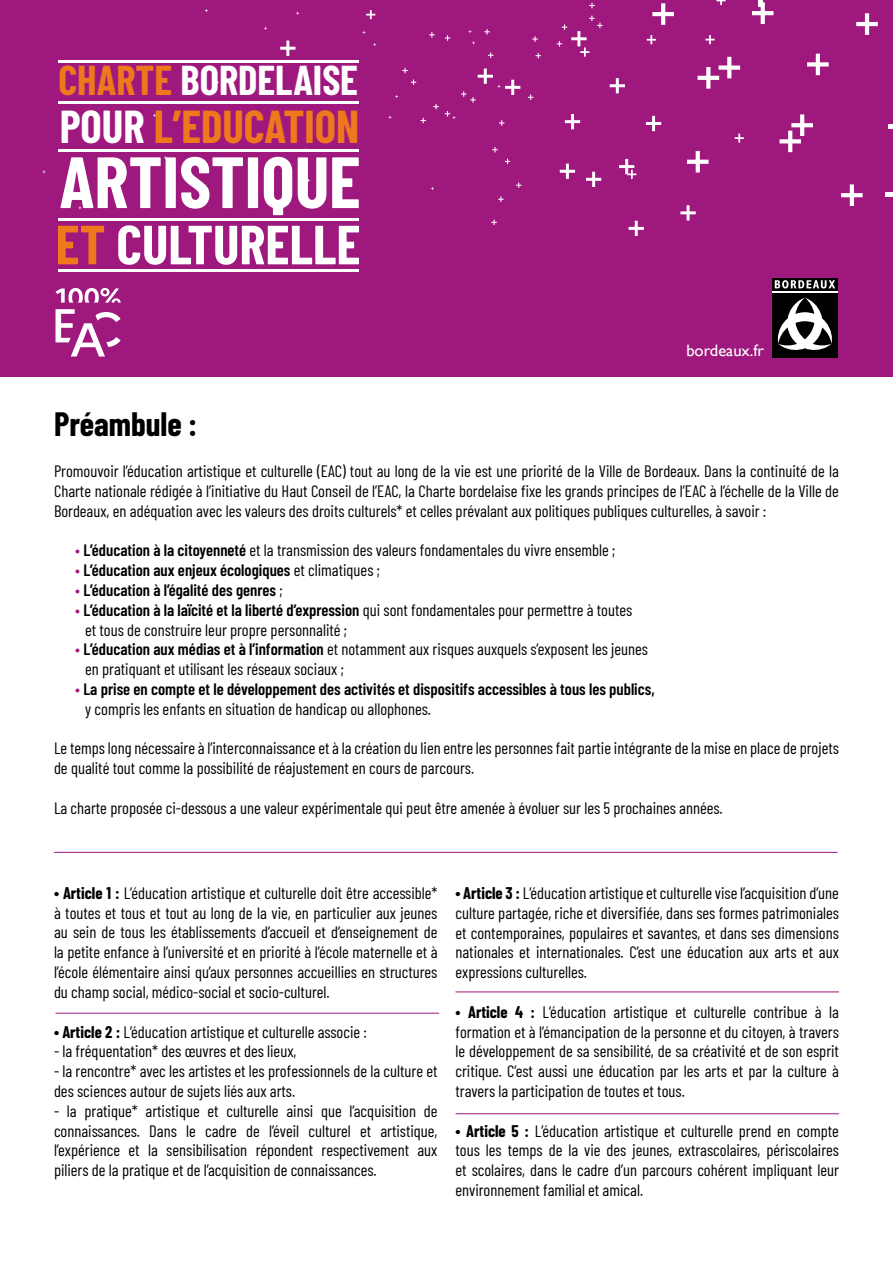
<style>
.page{position:relative;width:893px;height:1263px;background:#fff}
.page>*{position:absolute;margin:0;border:0;box-sizing:border-box;transform-origin:0 0}
.t1{font:700 72.45px "Barlow Condensed";color:#fff}
.t2{font:700 55.05px "Barlow Condensed";color:#fff}
.t3{font:700 45px "Barlow Condensed";color:#ee781b}
.t4{font:700 40.65px "Barlow Condensed";color:#fff}
.t5{font:700 33px "Barlow Condensed";color:#000}
.t6{font:16.5px/19.8px "Barlow Condensed";color:#000;text-align:justify}
.t7{font:600 16.5px/19.8px "Barlow Condensed";color:#000}
.t8{font:16.5px "Gill Sans";color:#fff}
.s1{color:#ee781b}
.s2{color:#fff}
.s3{color:#9f187e}
.s4{font-weight:600}
.s5{font-weight:400;color:#9f187e}
.s6{font-weight:400}
.s7{font-weight:700}
</style>
<div class="page">
<hr style="left:54px;top:852px;width:783px;height:1px;background:#9f187e">
<hr style="left:56px;top:1013px;width:383px;height:1px;background:#9f187e">
<hr style="left:455px;top:991px;width:384px;height:1px;background:#9f187e">
<hr style="left:455px;top:1113px;width:384px;height:1px;background:#9f187e">
<div style="left:0;top:0;width:893px;height:376px;background:#9f187e"></div>
<svg style="left:280px;top:41px;width:15px;height:15px"></svg>
<svg style="left:402px;top:68px;width:6px;height:5px"></svg>
<svg style="left:488px;top:52px;width:5px;height:6px"></svg>
<svg style="left:445px;top:35px;width:5px;height:6px"></svg>
<svg style="left:411px;top:79px;width:5px;height:6px"></svg>
<svg style="left:484px;top:29px;width:6px;height:6px"></svg>
<svg style="left:429px;top:32px;width:6px;height:6px"></svg>
<svg style="left:433px;top:104px;width:6px;height:5px"></svg>
<svg style="left:492px;top:147px;width:6px;height:5px"></svg>
<svg style="left:505px;top:159px;width:5px;height:5px"></svg>
<svg style="left:498px;top:196px;width:6px;height:6px"></svg>
<svg style="left:491px;top:220px;width:6px;height:5px"></svg>
<svg style="left:516px;top:182px;width:5px;height:6px"></svg>
<svg style="left:499px;top:120px;width:5px;height:6px"></svg>
<svg style="left:420px;top:118px;width:6px;height:5px"></svg>
<svg style="left:445px;top:111px;width:10px;height:8px"></svg>
<svg style="left:528px;top:95px;width:5px;height:5px"></svg>
<svg style="left:535px;top:53px;width:6px;height:5px"></svg>
<svg style="left:532px;top:36px;width:6px;height:6px"></svg>
<svg style="left:589px;top:3px;width:6px;height:5px"></svg>
<svg style="left:565px;top:114px;width:15px;height:15px"></svg>
<svg style="left:610px;top:78px;width:15px;height:15px"></svg>
<svg style="left:461px;top:69px;width:59px;height:34px"></svg>
<svg style="left:560px;top:164px;width:15px;height:15px"></svg>
<svg style="left:646px;top:116px;width:15px;height:15px"></svg>
<svg style="left:586px;top:172px;width:15px;height:15px"></svg>
<svg style="left:629px;top:221px;width:15px;height:15px"></svg>
<svg style="left:680px;top:205px;width:16px;height:16px"></svg>
<svg style="left:687px;top:151px;width:21px;height:22px"></svg>
<svg style="left:807px;top:54px;width:22px;height:21px"></svg>
<svg style="left:779px;top:114px;width:34px;height:38px"></svg>
<svg style="left:889px;top:124px;width:4px;height:4px"></svg>
<svg style="left:856px;top:13px;width:22px;height:22px"></svg>
<svg style="left:698px;top:57px;width:42px;height:32px"></svg>
<svg style="left:841px;top:184px;width:22px;height:22px"></svg>
<svg style="left:886px;top:192px;width:7px;height:4px"></svg>
<svg style="left:652px;top:3px;width:22px;height:22px"></svg>
<svg style="left:752px;top:0;width:21px;height:24px"></svg>
<svg style="left:557px;top:16px;width:46px;height:41px"></svg>
<svg style="left:647px;top:35px;width:9px;height:9px"></svg>
<svg style="left:705px;top:35px;width:10px;height:9px"></svg>
<svg style="left:716px;top:0;width:10px;height:5px"></svg>
<svg style="left:619px;top:159px;width:17px;height:20px"></svg>
<svg style="left:735px;top:134px;width:9px;height:9px"></svg>
<svg style="left:366px;top:10px;width:9px;height:9px"></svg>
<hr style="left:58px;top:102px;width:300px;height:2px;background:#fff">
<hr style="left:58px;top:219px;width:300px;height:2px;background:#fff">
<hr style="left:58px;top:269px;width:300px;height:3px;background:#fff">
<hr style="left:58px;top:60px;width:300px;height:2px;background:#fff">
<hr style="left:58px;top:149px;width:300px;height:3px;background:#fff">
<svg style="left:56px;top:309px;width:65px;height:47px"></svg>
<svg style="left:56px;top:288px;width:65px;height:15px"></svg>
<div style="left:772px;top:292px;width:65px;height:65px;background:#000"></div>
<svg style="left:772px;top:278px;width:65px;height:13px"></svg>
<svg style="left:778px;top:298px;width:54px;height:52px"></svg>
<svg style="left:775px;top:280px;width:60px;height:8px"></svg>
<hr style="left:772px;top:291px;width:65px;height:1px;background:#fff">
<h3 class="t4" style="left:58px;top:51px;width:301px"><span class="s1">CHARTE</span> BORDELAISE</h3>
<h3 class="t3" style="left:60px;top:95px;width:301px"><span class="s2">POUR</span> L’EDUCATION</h3>
<h1 class="t1" style="left:59px;top:131px;width:303px">ARTISTIQUE</h1>
<h2 class="t2" style="left:56px;top:205px;width:306px"><span class="s1">ET</span> CULTURELLE</h2>
<p class="t8" style="left:686px;top:340px;width:79px">bordeaux.fr</p>
<h3 class="t5" style="left:54px;top:400px;width:145px">Préambule :</h3>
<p class="t6" style="left:54px;top:460px;width:786px">Promouvoir l’éducation artistique et culturelle (EAC) tout au long de la vie est une priorité de la Ville de Bordeaux. Dans la continuité de la Charte nationale rédigée à l’initiative du Haut Conseil de l’EAC, la Charte bordelaise fixe les grands principes de l’EAC à l’échelle de la Ville de Bordeaux, en adéquation avec les valeurs des droits culturels* et celles prévalant aux politiques publiques culturelles, à savoir :</p>
<p class="t6" style="left:75px;top:539px;width:542px"><span class="s3">•</span> <span class="s4">L’éducation à la citoyenneté</span> et la transmission des valeurs fondamentales du vivre ensemble ;</p>
<p class="t7" style="left:75px;top:559px;width:306px"><span class="s5">•</span> L’éducation aux enjeux écologiques <span class="s6">et climatiques ;</span></p>
<p class="t7" style="left:75px;top:579px;width:209px"><span class="s5">•</span> L’éducation à l’égalité des genres <span class="s6">;</span></p>
<p class="t6" style="left:85px;top:599px;width:549px;text-indent:-10px"><span class="s3">•</span> <span class="s4">L’éducation à la laïcité et la liberté d’expression</span> qui sont fondamentales pour permettre à toutes et tous de construire leur propre personnalité ;</p>
<p class="t6" style="left:85px;top:638px;width:564px;text-indent:-10px"><span class="s3">•</span> <span class="s4">L’éducation aux médias et à l’information</span> et notamment aux risques auxquels s’exposent les jeunes en pratiquant et utilisant les réseaux sociaux ;</p>
<p class="t7" style="left:85px;top:678px;width:571px;text-indent:-10px"><span class="s5">•</span> La prise en compte et le développement des activités et dispositifs accessibles à tous les publics, <span class="s6">y compris les enfants en situation de handicap ou allophones.</span></p>
<p class="t6" style="left:54px;top:737px;width:786px">Le temps long nécessaire à l’interconnaissance et à la création du lien entre les personnes fait partie intégrante de la mise en place de projets de qualité tout comme la possibilité de réajustement en cours de parcours.</p>
<p class="t6" style="left:54px;top:797px;width:670px">La charte proposée ci-dessous a une valeur expérimentale qui peut être amenée à évoluer sur les 5 prochaines années.</p>
<p class="t6" style="left:54px;top:882px;width:385px"><span class="s7">∙ Article 1 :</span> L’éducation artistique et culturelle doit être accessible* à toutes et tous et tout au long de la vie, en particulier aux jeunes au sein de tous les établissements d’accueil et d’enseignement de la petite enfance à l’université et en priorité à l’école maternelle et à l’école élémentaire ainsi qu’aux personnes accueillies en structures du champ social, médico-social et socio-culturel.</p>
<p class="t6" style="left:54px;top:1020px;width:314px"><span class="s7">∙ Article 2 :</span> L’éducation artistique et culturelle associe :</p>
<p class="t6" style="left:54px;top:1040px;width:244px">- la fréquentation* des œuvres et des lieux,</p>
<p class="t6" style="left:54px;top:1060px;width:385px">- la rencontre* avec les artistes et les professionnels de la culture et des sciences autour de sujets liés aux arts.</p>
<p class="t6" style="left:54px;top:1100px;width:385px">- la pratique* artistique et culturelle ainsi que l’acquisition de connaissances. Dans le cadre de l’éveil culturel et artistique, l’expérience et la sensibilisation répondent respectivement aux piliers de la pratique et de l’acquisition de connaissances.</p>
<p class="t6" style="left:455px;top:882px;width:385px"><span class="s7">∙ Article 3 :</span> L’éducation artistique et culturelle vise l’acquisition d’une culture partagée, riche et diversifiée, dans ses formes patrimoniales et contemporaines, populaires et savantes, et dans ses dimensions nationales et internationales. C’est une éducation aux arts et aux expressions culturelles.</p>
<p class="t6" style="left:455px;top:1001px;width:385px"><span class="s7">∙ Article 4 :</span> L’éducation artistique et culturelle contribue à la formation et à l’émancipation de la personne et du citoyen, à travers le développement de sa sensibilité, de sa créativité et de son esprit critique. C’est aussi une éducation par les arts et par la culture à travers la participation de toutes et tous.</p>
<p class="t6" style="left:455px;top:1119px;width:385px"><span class="s7">∙ Article 5 :</span> L’éducation artistique et culturelle prend en compte tous les temps de la vie des jeunes, extrascolaires, périscolaires et scolaires, dans le cadre d’un parcours cohérent impliquant leur environnement familial et amical.</p>
</div>
